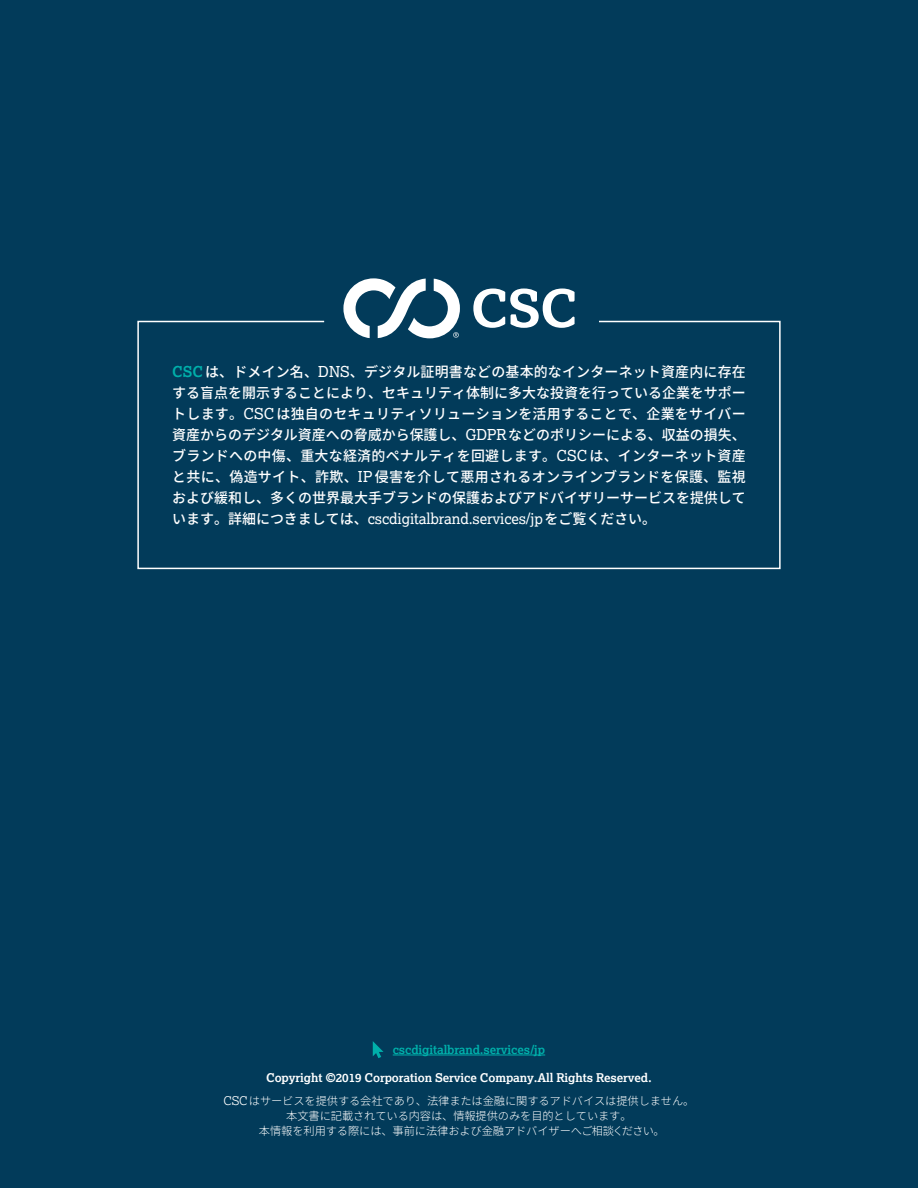
<style>
.page{position:relative;width:918px;height:1188px;background:#023b5a}
.page>*{position:absolute;margin:0;border:0;box-sizing:border-box;transform-origin:0 0}
.t1{font:15px "Lexia";letter-spacing:-.01em;color:#fff}
.t2{font:500 14.25px/21px "Noto Sans CJ Kjp";color:#fff;text-align:justify}
.t3{font:700 12px "Lexia";letter-spacing:-.01em;color:#fff}
.t4{font:700 12px "Lexia";letter-spacing:-.01em;color:#00afaa}
.t5{font:300 11.25px/15px "Noto Sans CJ Kjp";letter-spacing:-.01em;color:#fff;text-align:center}
.s1{font-family:"Lexia";font-weight:700;font-size:15px;color:#00afaa}
.s2{font-family:"Lexia";font-weight:400;font-size:15px}
.s3{font-family:"Noto Sans CJ Kjp";font-weight:500;font-size:14.25px}
.s4{font-family:"Lexia";font-size:12px}
</style>
<div class="page">
<hr style="left:393px;top:1055px;width:152px;height:1px;background:#00afaa">
<svg style="left:373px;top:1041px;width:11px;height:17px"></svg>
<svg style="left:137px;top:320px;width:644px;height:250px"></svg>
<svg style="left:473px;top:289px;width:102px;height:39px"></svg>
<svg style="left:343px;top:278px;width:117px;height:60px"></svg>
<p class="t2" style="left:172px;top:362px;width:575px"><span class="s1">CSC</span>は、ドメイン名、<span class="s2">DNS</span>、デジタル証明書などの基本的なインターネット資産内に存在する盲点を開示することにより、セキュリティ体制に多大な投資を行っている企業をサポートします。<span class="s2">CSC</span>は独自のセキュリティソリューションを活用することで、企業をサイバー資産からのデジタル資産への脅威から保護し、<span class="s2">GDPR</span>などのポリシーによる、収益の損失、ブランドへの中傷、重大な経済的ペナルティを回避します。<span class="s2">CSC</span>は、インターネット資産と共に、偽造サイト、詐欺、<span class="s2">IP</span> 侵害を介して悪用されるオンラインブランドを保護、監視および緩和し、多くの世界最大手ブランドの保護およびアドバイザリーサービスを提供して</p>
<p class="t1" style="left:172px;top:509px;width:485px"><span class="s3">います。詳細につきましては、</span>cscdigitalbrand.services/jp<span class="s3">をご覧ください。</span></p>
<p class="t4" style="left:393px;top:1042px;width:154px">cscdigitalbrand.services/jp</p>
<p class="t3" style="left:266px;top:1070px;width:387px">Copyright ©2019 Corporation Service Company.All Rights Reserved.</p>
<p class="t5" style="left:223px;top:1093px;width:473px"><span class="s4">CSC</span>はサービスを提供する会社であり、法律または金融に関するアドバイスは提供しません。本文書に記載されている内容は、情報提供のみを目的としています。<br>本情報を利用する際には、事前に法律および金融アドバイザーへご相談ください。</p>
</div>
